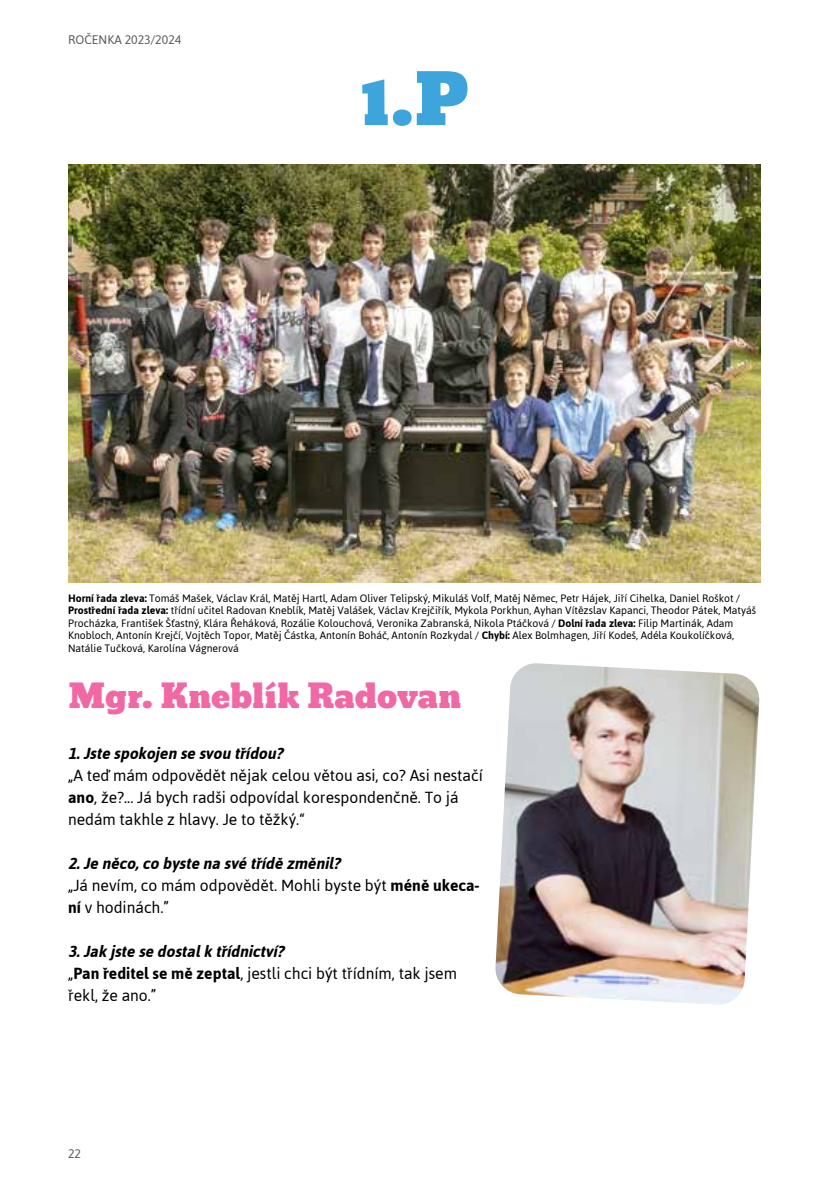
<style>
.page{position:relative;width:840px;height:1191px;background:#fff}
.page>*{position:absolute;margin:0;border:0;box-sizing:border-box;transform-origin:0 0}
.t1{font:68px "Bevan";color:#3ea4dc}
.t2{font:32px "Bevan";color:#f068a4}
.t3{font:18px/22px "Jaldi";color:#000}
.t4{font:italic 700 18px "Jaldi";color:#000}
.t5{font:14px "Jaldi";color:#58595b}
.t6{font:12px/12.4px "Jaldi";color:#000}
.s1{font-weight:700}
.s2{font-weight:700;font-style:italic}
</style>
<div class="page">
<img style="left:68px;top:165px;width:692px;height:417px">
<img style="left:495px;top:663px;width:264px;height:342px">
<p class="t5" style="left:68px;top:28px;width:115px">ROČENKA 2023/2024</p>
<h1 class="t1" style="left:360px;top:46px;width:109px">1.P</h1>
<p class="t6" style="left:68px;top:592px;width:689px"><span class="s1">Horní řada zleva:</span> Tomáš Mašek, Václav Král, Matěj Hartl, Adam Oliver Telipský, Mikuláš Volf, Matěj Němec, Petr Hájek, Jiří Cihelka, Daniel Roškot / <span class="s1">Prostřední řada zleva:</span> třídní učitel Radovan Kneblík, Matěj Valášek, Václav Krejčiřík, Mykola Porkhun, Ayhan Vítězslav Kapanci, Theodor Pátek, Matyáš Procházka, František Šťastný, Klára Řeháková, Rozálie Kolouchová, Veronika Zabranská, Nikola Ptáčková / <span class="s1">Dolní řada zleva:</span> Filip Martinák, Adam Knobloch, Antonín Krejčí, Vojtěch Topor, Matěj Částka, Antonín Boháč, Antonín Rozkydal / <span class="s1">Chybí:</span> Alex Bolmhagen, Jiří Kodeš, Adéla Koukolíčková, Natálie Tučková, Karolína Vágnerová</p>
<h2 class="t2" style="left:68px;top:670px;width:394px">Mgr. Kneblík Radovan</h2>
<h3 class="t4" style="left:68px;top:742px;width:222px">1.Jstespokojensesvoutřídou?</h3>
<h3 class="t3" style="left:68px;top:763px;width:416px">„A teď mám odpovědět nějak celou větou asi, co? Asi nestačí <span class="s1">ano</span>, že?... Já bych radši odpovídal korespondenčně. To já nedám takhle z hlavy. Je to těžký.“</h3>
<h3 class="t3" style="left:68px;top:851px;width:413px"><span class="s2">2.Jeněco,cobystenasvétřídězměnil?<br></span>„Já nevím, co mám odpovědět. Mohli byste být <span class="s1">méně ukeca&shy;ní</span> v hodinách.”</h3>
<h3 class="t3" style="left:68px;top:939px;width:390px"><span class="s2">3.Jakjstesedostalktřídnictví?<br></span>„<span class="s1">Pan ředitel se mě zeptal</span>, jestli chci být třídním, tak jsem řekl, že ano.”</h3>
<p class="t5" style="left:68px;top:1141px;width:15px">22</p>
</div>
